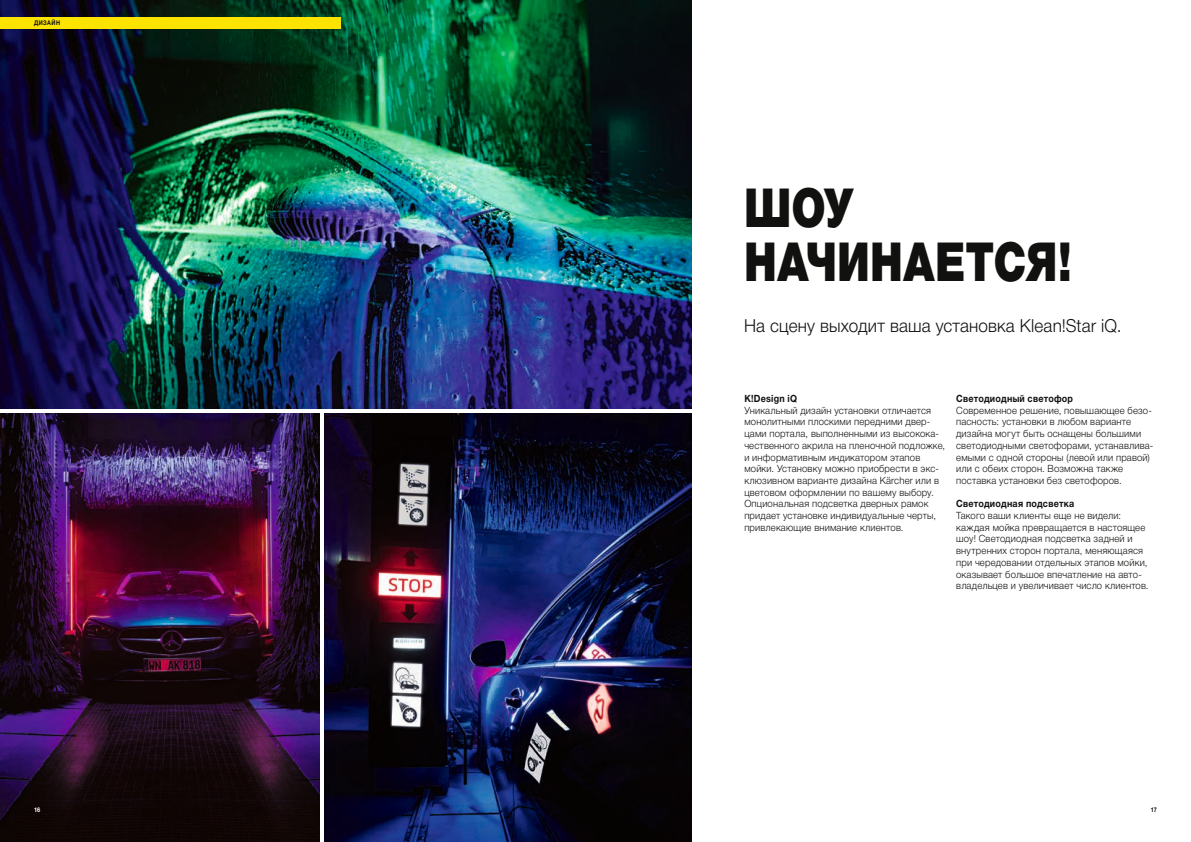
<style>
.page{position:relative;width:1191px;height:842px;background:#fff}
.page>*{position:absolute;margin:0;border:0;box-sizing:border-box;transform-origin:0 0}
.t1{font:900 54px/54px "Helvetica Neue Cyr";color:#11110f;scale:.8 1}
.t2{font:300 18px "Helvetica Neue Cyr";letter-spacing:.01em;color:#11110f;scale:.95 1}
.t3{font:300 10px/11.7px "Helvetica Neue Cyr";letter-spacing:.02em;color:#11110f;scale:.95 1}
.t4{font:700 10px "Helvetica Neue Cyr";letter-spacing:.02em;color:#11110f;scale:.9 1}
.t5{font:700 6.5px "Helvetica Neue Cyr";letter-spacing:.08em;color:#11110f;scale:.85 1}
.t6{font:700 6.5px "Helvetica Neue Cyr";color:#fff;scale:.85 1}
.s1{font-family:"Helvetica Neue LT Pro"}
</style>
<div class="page">
<img style="left:325px;top:414px;width:366px;height:428px">
<img style="left:0;top:414px;width:319px;height:428px">
<img style="left:0;top:0;width:691px;height:408px">
<div style="left:0;top:17px;width:341px;height:11px;background:#fde300"></div>
<p class="t5" style="left:34px;top:19px;width:32px">ДИЗАЙН</p>
<p class="t6" style="left:34px;top:806px;width:9px">16</p>
<h1 class="t1" style="left:744px;top:181px;width:411px">ШОУ<br>НАЧИНАЕТСЯ!</h1>
<h2 class="t2" style="left:744px;top:316px;width:399px">На сцену выходит ваша установка Klean!Star iQ.</h2>
<p class="t4" style="left:744px;top:393px;width:60px">K!Design iQ</p>
<p class="t3" style="left:744px;top:404px;width:213px">Уникальный дизайн установки отличается монолитными плоскими передними двер&shy;цами портала, выполненными из высокока&shy;чественного акрила на пленочной подложке, и информативным индикатором этапов мойки. Установку можно приобрести в экс&shy;клюзивном варианте дизайна <span class="s1">Kärcher</span> или в цветовом оформлении по вашему выбору.<br>Опциональная подсветка дверных рамок придает установке индивидуальные черты, привлекающие внимание клиентов.</p>
<p class="t4" style="left:956px;top:393px;width:131px">Светодиодный светофор</p>
<p class="t3" style="left:956px;top:404px;width:209px">Современное решение, повышающее безо&shy;пасность: установки в любом варианте дизайна могут быть оснащены большими светодиодными светофорами, устанавлива&shy;емыми с одной стороны (левой или правой) или с обеих сторон. Возможна также поставка установки без светофоров.</p>
<p class="t4" style="left:956px;top:498px;width:133px">Светодиодная подсветка</p>
<p class="t3" style="left:956px;top:510px;width:204px">Такого ваши клиенты еще не видели: каждая мойка превращается в настоящее шоу! Светодиодная подсветка задней и внутренних сторон портала, меняющаяся при чередовании отдельных этапов мойки, оказывает большое впечатление на авто&shy;владельцев и увеличивает число клиентов.</p>
<p class="t5" style="left:1151px;top:806px;width:9px">17</p>
</div>
